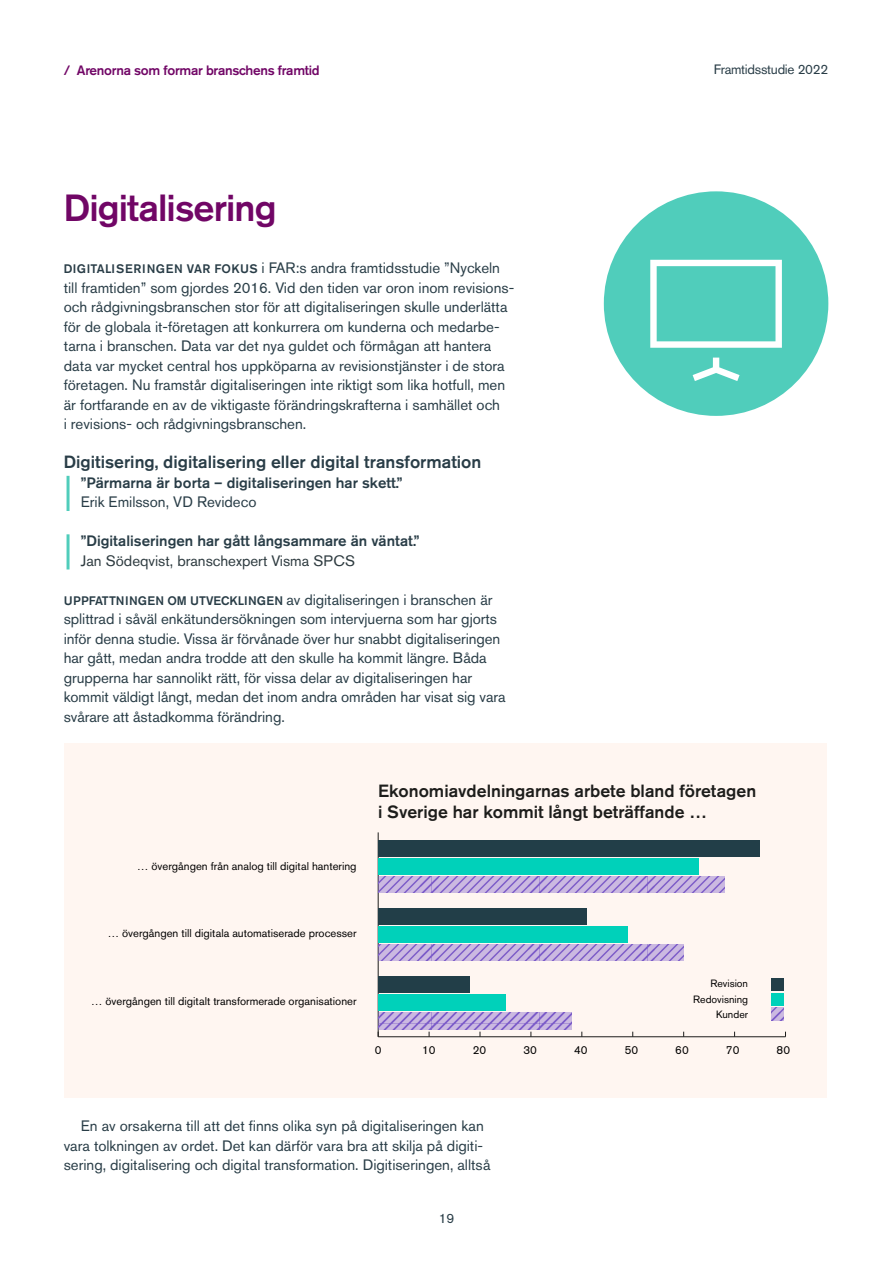
<style>
.page{position:relative;width:893px;height:1263px;background:#fff}
.page>*{position:absolute;margin:0;border:0;box-sizing:border-box;transform-origin:0 0}
.t1{font:500 37.5px "Akzidenz Grotesk BE";letter-spacing:-.025em;color:#710666}
.t2{font:500 17.55px/21px "Akzidenz Grotesk BE";color:#1d1d1b}
.t3{font:500 17.55px "Akzidenz Grotesk BE";color:#293d47}
.t4{font:15px/19.5px "Akzidenz Grotesk BE";color:#293d47}
.t5{font:500 15px "Akzidenz Grotesk BE";color:#293d47}
.t6{font:15px "Akzidenz Grotesk BE";color:#2e3b40}
.t7{font:500 13.5px "Akzidenz Grotesk BE";letter-spacing:-.02em;color:#710666}
.t8{font:13.5px "Akzidenz Grotesk BE";letter-spacing:-.02em;color:#293d47}
.t9{font:11.55px "Akzidenz Grotesk BE";color:#000}
.t10{font:11.25px "Akzidenz Grotesk BE";color:#000}
.t11{font:10.5px/15.3px "Akzidenz Grotesk BE";color:#000;text-align:right}
.s1{font-weight:500;font-size:12.3px}
</style>
<div class="page">
<div style="left:604px;top:191px;width:224px;height:225px;background:#50cdbb;border-radius:50%"></div>
<svg style="left:650px;top:260px;width:132px;height:88px"></svg>
<svg style="left:693px;top:358px;width:46px;height:23px"></svg>
<hr style="left:67px;top:476px;width:3px;height:35px;background:#50cdbb">
<hr style="left:67px;top:534px;width:3px;height:35px;background:#50cdbb">
<div style="left:64px;top:744px;width:762px;height:354px;background:#fff6f1"></div>
<div style="left:771px;top:978px;width:13px;height:13px;background:#223e48"></div>
<div style="left:771px;top:993px;width:13px;height:13px;background:#00d1ba"></div>
<svg style="left:771px;top:1007px;width:13px;height:13px"></svg>
<hr style="left:378px;top:1036px;width:407px;height:1px;background:#1d1d1b">
<hr style="left:378px;top:832px;width:1px;height:205px;background:#1d1d1b">
<svg style="left:378px;top:876px;width:346px;height:17px;background:#b7a2da"></svg>
<svg style="left:378px;top:944px;width:306px;height:17px;background:#b7a2da"></svg>
<svg style="left:378px;top:1013px;width:194px;height:16px;background:#b29bd8"></svg>
<div style="left:378px;top:858px;width:321px;height:17px;background:#00d1ba"></div>
<div style="left:378px;top:926px;width:250px;height:17px;background:#00d1ba"></div>
<div style="left:378px;top:994px;width:127px;height:17px;background:#00d1ba"></div>
<div style="left:378px;top:840px;width:382px;height:16px;background:#223e48"></div>
<div style="left:378px;top:908px;width:209px;height:16px;background:#223e48"></div>
<div style="left:378px;top:976px;width:92px;height:17px;background:#223e48"></div>
<p class="t7" style="left:64px;top:61px;width:257px">/ Arenorna som formar branschens framtid</p>
<h1 class="t1" style="left:64px;top:185px;width:214px">Digitalisering</h1>
<p class="t4" style="left:64px;top:258px;width:451px"><span class="s1">DIGITALISERINGEN VAR FOKUS</span> i FAR:s andra framtidsstudie ”Nyckeln till framtiden” som gjordes 2016. Vid den tiden var oron inom revisions&shy;och rådgivningsbranschen stor för att digitaliseringen skulle underlätta för de globala it-företagen att konkurrera om kunderna och medarbe&shy;tarna i branschen. Data var det nya guldet och förmågan att hantera data var mycket central hos uppköparna av revisionstjänster i de stora företagen. Nu framstår digitaliseringen inte riktigt som lika hotfull, men är fortfarande en av de viktigaste förändringskrafterna i samhället och<br>i revisions- och rådgivningsbranschen.</p>
<p class="t3" style="left:64px;top:451px;width:419px">Digitisering, digitalisering eller digital transformation</p>
<p class="t5" style="left:81px;top:473px;width:323px">”Pärmarna är borta – digitaliseringen har skett.”</p>
<p class="t4" style="left:81px;top:492px;width:177px">Erik Emilsson, VD Revideco</p>
<p class="t5" style="left:81px;top:532px;width:340px">”Digitaliseringen har gått långsammare än väntat.”</p>
<p class="t6" style="left:81px;top:552px;width:276px">Jan Södeqvist, branschexpert Visma SPCS</p>
<p class="t4" style="left:64px;top:590px;width:443px"><span class="s1">UPPFATTNINGEN OM UTVECKLINGEN</span> av digitaliseringen i branschen är splittrad i såväl enkätundersökningen som intervjuerna som har gjorts inför denna studie. Vissa är förvånade över hur snabbt digitaliseringen har gått, medan andra trodde att den skulle ha kommit längre. Båda grupperna har sannolikt rätt, för vissa delar av digitaliseringen har kommit väldigt långt, medan det inom andra områden har visat sig vara svårare att åstadkomma förändring.</p>
<p class="t8" style="left:714px;top:61px;width:116px">Framtidsstudie 2022</p>
<p class="t10" style="left:137px;top:859px;width:221px">… övergången från analog till digital hantering</p>
<p class="t2" style="left:378px;top:780px;width:379px">Ekonomiavdelningarnas arbete bland företagen i Sverige har kommit långt beträffande …</p>
<p class="t10" style="left:108px;top:926px;width:250px">… övergången till digitala automatiserade processer</p>
<p class="t10" style="left:91px;top:994px;width:267px">… övergången till digitalt transformerade organisationer</p>
<p class="t11" style="left:693px;top:976px;width:56px">Revision<br>Redovisning<br>Kunder</p>
<p class="t9" style="left:375px;top:1043px;width:8px">0</p>
<p class="t9" style="left:422px;top:1043px;width:15px">10</p>
<p class="t9" style="left:473px;top:1043px;width:15px">20</p>
<p class="t9" style="left:523px;top:1043px;width:15px">30</p>
<p class="t9" style="left:574px;top:1043px;width:15px">40</p>
<p class="t9" style="left:625px;top:1043px;width:15px">50</p>
<p class="t9" style="left:675px;top:1043px;width:15px">60</p>
<p class="t9" style="left:726px;top:1043px;width:15px">70</p>
<p class="t9" style="left:777px;top:1043px;width:15px">80</p>
<p class="t4" style="left:64px;top:1116px;width:428px;text-indent:17px">En av orsakerna till att det finns olika syn på digitaliseringen kan vara tolkningen av ordet. Det kan därför vara bra att skilja på digiti&shy;sering, digitalisering och digital transformation. Digitiseringen, alltså</p>
<p class="t8" style="left:439px;top:1210px;width:17px">19</p>
</div>
